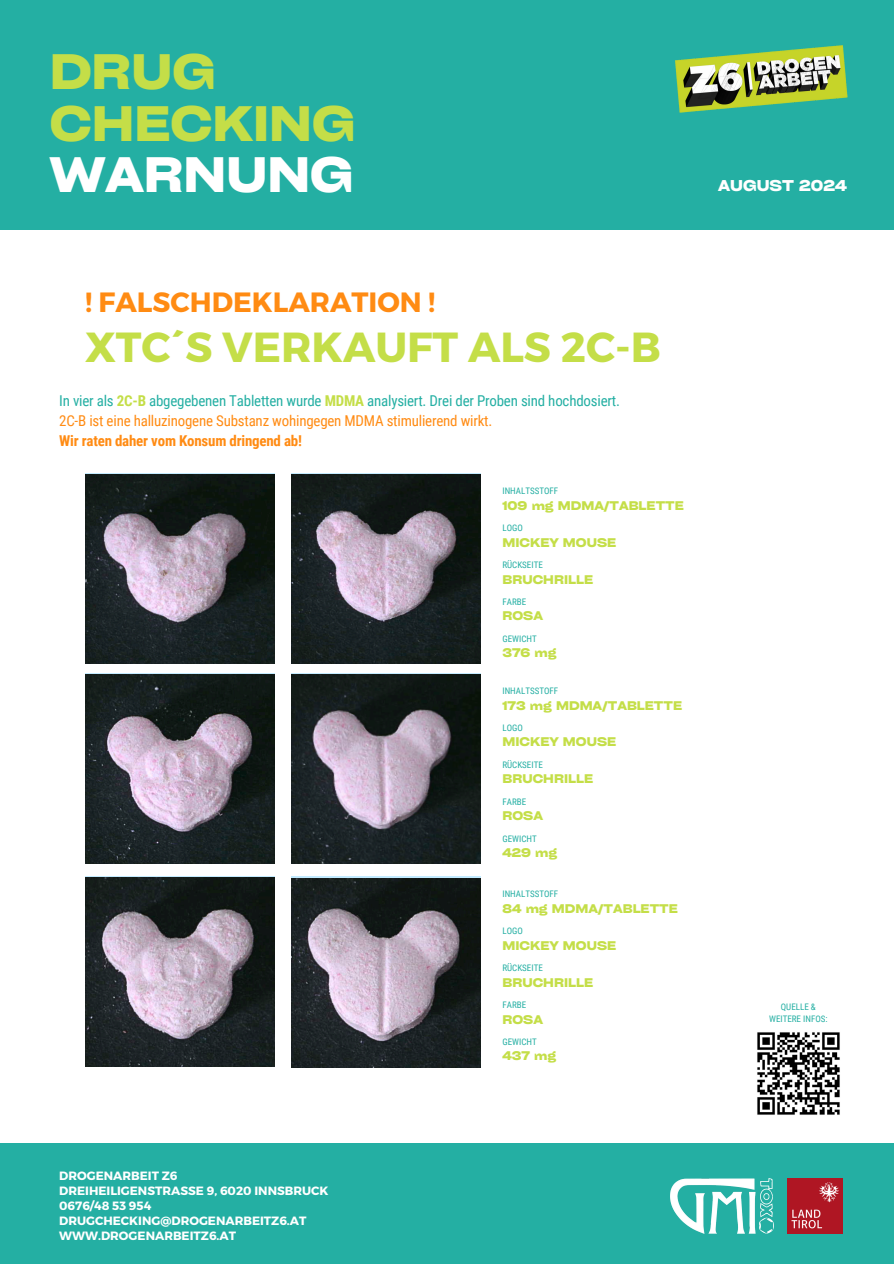
<style>
.page{position:relative;width:894px;height:1264px;background:#fff}
.page>*{position:absolute;margin:0;border:0;box-sizing:border-box;transform-origin:0 0}
.t1{font:700 expanded 47.7px/51.8px "Cy Grotesk";color:#c4de48}
.t2{font:700 42px "Montserrat";color:#c4de48}
.t3{font:700 27.9px "Montserrat";color:#ff8b13}
.t4{font:15px/20.2px "Roboto Condensed";letter-spacing:-.015em;color:#24afa3}
.t5{font:700 expanded 15px "Cy Grotesk";color:#fff}
.t6{font:700 expanded 12px "Cy Grotesk";color:#c4de48}
.t7{font:700 12px/15px "Montserrat";color:#fff}
.t8{font:9px "Roboto Condensed";color:#24afa3}
.s1{color:#fff}
.s2{font-weight:700;color:#c4de48}
.s3{color:#ff8b13}
.s4{font-weight:700;color:#ff8b13}
</style>
<div class="page">
<div style="left:0;top:0;width:893px;height:229px;background:#24afa3"></div>
<img style="left:675px;top:45px;width:173px;height:68px">
<img style="left:85px;top:474px;width:189px;height:189px">
<img style="left:85px;top:877px;width:189px;height:189px">
<img style="left:291px;top:474px;width:189px;height:189px">
<img style="left:757px;top:1032px;width:83px;height:83px">
<div style="left:0;top:1143px;width:893px;height:120px;background:#24afa3"></div>
<img style="left:787px;top:1178px;width:55px;height:55px">
<img style="left:670px;top:1178px;width:102px;height:55px">
<img style="left:85px;top:674px;width:189px;height:189px">
<img style="left:291px;top:674px;width:189px;height:189px">
<img style="left:291px;top:878px;width:189px;height:189px">
<p class="t1" style="left:50px;top:44px;width:307px">DRUG<br>CHECKING<br><span class="s1">WARNUNG</span></p>
<p class="t5" style="left:718px;top:176px;width:130px">AUGUST 2024</p>
<h6 class="t3" style="left:85px;top:284px;width:351px">! FALSCHDEKLARATION !</h6>
<p class="t2" style="left:85px;top:320px;width:577px">XTC´S VERKAUFT ALS 2C-B</p>
<p class="t4" style="left:59px;top:390px;width:562px">In vier als <span class="s2">2C-B</span> abgegebenen Tabletten wurde <span class="s2">MDMA</span> analysiert. Drei der Proben sind hochdosiert.<br><span class="s3">2C-B ist eine halluzinogene Substanz wohingegen MDMA stimulierend wirkt.<br></span><span class="s4">Wir raten daher vom Konsum dringend ab!</span></p>
<p class="t8" style="left:502px;top:485px;width:57px">INHALTSSTOFF</p>
<p class="t6" style="left:502px;top:497px;width:183px">109 mg MDMA/TABLETTE</p>
<h6 class="t8" style="left:502px;top:522px;width:22px">LOGO</h6>
<h6 class="t6" style="left:502px;top:534px;width:115px">MICKEY MOUSE</h6>
<p class="t8" style="left:502px;top:559px;width:42px">RÜCKSEITE</p>
<p class="t6" style="left:502px;top:571px;width:92px">BRUCHRILLE</p>
<p class="t8" style="left:502px;top:596px;width:25px">FARBE</p>
<h6 class="t6" style="left:502px;top:608px;width:42px">ROSA</h6>
<p class="t8" style="left:502px;top:633px;width:36px">GEWICHT</p>
<p class="t6" style="left:502px;top:645px;width:56px">376 mg</p>
<h6 class="t8" style="left:502px;top:685px;width:57px">INHALTSSTOFF</h6>
<p class="t6" style="left:502px;top:697px;width:181px">173 mg MDMA/TABLETTE</p>
<p class="t8" style="left:502px;top:722px;width:22px">LOGO</p>
<p class="t6" style="left:502px;top:734px;width:115px">MICKEY MOUSE</p>
<h6 class="t8" style="left:502px;top:759px;width:42px">RÜCKSEITE</h6>
<p class="t6" style="left:502px;top:771px;width:92px">BRUCHRILLE</p>
<h6 class="t8" style="left:502px;top:796px;width:25px">FARBE</h6>
<p class="t6" style="left:502px;top:808px;width:42px">ROSA</p>
<h6 class="t8" style="left:502px;top:833px;width:36px">GEWICHT</h6>
<p class="t6" style="left:502px;top:845px;width:56px">429 mg</p>
<p class="t8" style="left:502px;top:888px;width:57px">INHALTSSTOFF</p>
<p class="t6" style="left:502px;top:900px;width:177px">84 mg MDMA/TABLETTE</p>
<p class="t8" style="left:502px;top:925px;width:22px">LOGO</p>
<h6 class="t6" style="left:502px;top:937px;width:115px">MICKEY MOUSE</h6>
<p class="t8" style="left:502px;top:962px;width:42px">RÜCKSEITE</p>
<p class="t6" style="left:502px;top:974px;width:92px">BRUCHRILLE</p>
<p class="t8" style="left:502px;top:999px;width:25px">FARBE</p>
<p class="t6" style="left:502px;top:1011px;width:42px">ROSA</p>
<p class="t8" style="left:502px;top:1036px;width:36px">GEWICHT</p>
<p class="t6" style="left:502px;top:1048px;width:55px">437 mg</p>
<p class="t8" style="left:780px;top:1001px;width:36px">QUELLE &amp;</p>
<h4 class="t8" style="left:769px;top:1013px;width:60px">WEITERE INFOS:</h4>
<p class="t7" style="left:59px;top:1167px;width:271px">DROGENARBEIT Z6<br>DREIHEILIGENSTRASSE 9, 6020 INNSBRUCK<br>0676/48 53 954<br>DRUGCHECKING@DROGENARBEITZ6.AT<br>WWW.DROGENARBEITZ6.AT</p>
</div>
